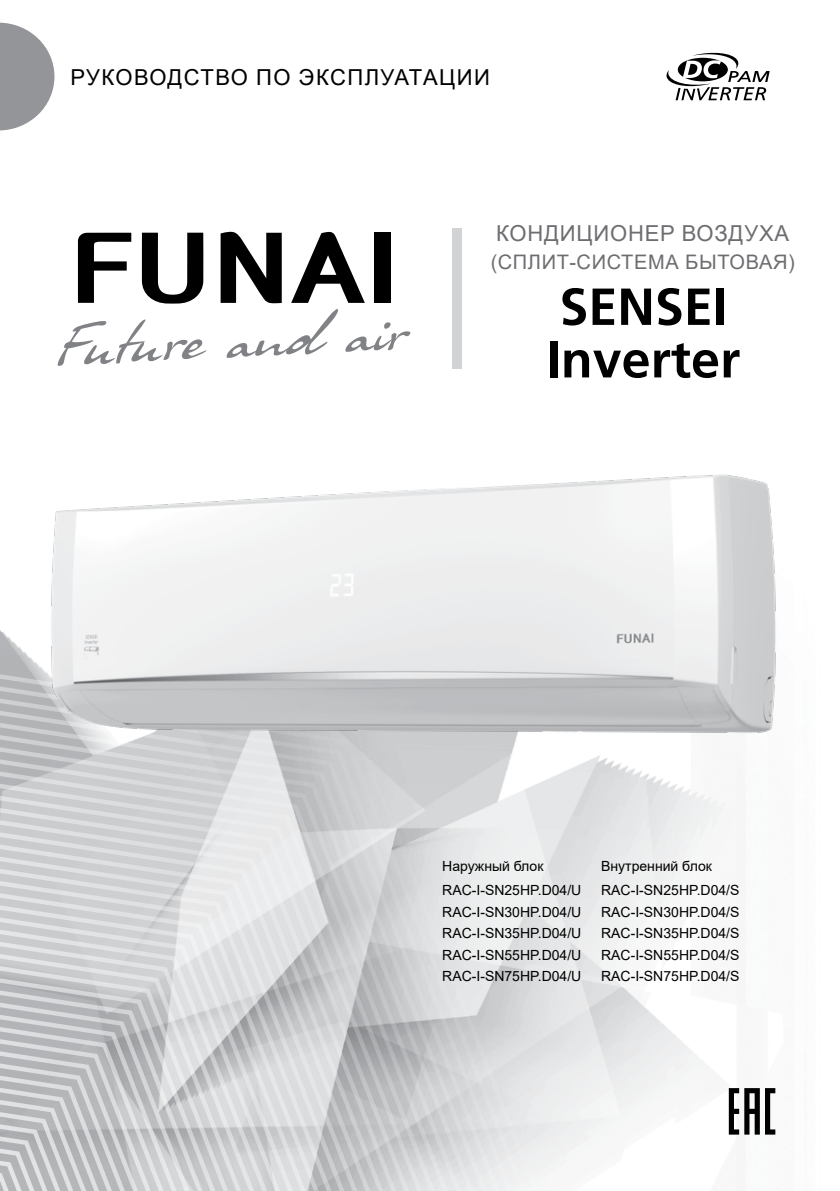
<style>
.page{position:relative;width:840px;height:1191px;background:#fff}
.page>*{position:absolute;margin:0;border:0;box-sizing:border-box;transform-origin:0 0}
.t1{font:700 52px/52.6px "AG Foreigner Light C";color:#000}
.t2{font:22px "Arial";letter-spacing:.065em;color:#000}
.t3{font:22px "Arial";letter-spacing:.035em;color:#6d6e71}
.t4{font:20px "Arial";letter-spacing:.035em;color:#6d6e71}
.t5{font:14px "Arial";color:#000}
</style>
<div class="page">
<img style="left:600px;top:758px;width:176px;height:377px">
<svg style="left:0;top:630px;width:600px;height:561px;background:#d4d5d6"></svg>
<svg style="left:666px;top:52px;width:103px;height:48px"></svg>
<svg style="left:0;top:23px;width:54px;height:107px"></svg>
<img style="left:41px;top:474px;width:735px;height:271px">
<svg style="left:728px;top:1088px;width:46px;height:46px"></svg>
<div style="left:451px;top:229px;width:10px;height:140px;background:#d1d3d4"></div>
<svg style="left:226px;top:309px;width:112px;height:49px"></svg>
<svg style="left:345px;top:322px;width:65px;height:30px"></svg>
<svg style="left:58px;top:319px;width:148px;height:47px"></svg>
<svg style="left:220px;top:231px;width:61px;height:72px"></svg>
<svg style="left:78px;top:233px;width:53px;height:70px"></svg>
<div style="left:374px;top:233px;width:16px;height:70px;background:#000"></div>
<svg style="left:142px;top:233px;width:61px;height:71px"></svg>
<svg style="left:291px;top:231px;width:73px;height:72px"></svg>
<h2 class="t2" style="left:70px;top:62px;width:421px">РУКОВОДСТВО ПО ЭКСПЛУАТАЦИИ</h2>
<h2 class="t3" style="left:496px;top:218px;width:294px">КОНДИЦИОНЕР ВОЗДУХА</h2>
<h3 class="t4" style="left:490px;top:248px;width:305px">(СПЛИТ-СИСТЕМА БЫТОВАЯ)</h3>
<h1 class="t1" style="left:546px;top:281px;width:195px">SENSEI<br>Inverter</h1>
<p class="t5" style="left:442px;top:856px;width:103px">Наружный блок</p>
<p class="t5" style="left:600px;top:856px;width:112px">Внутренний блок</p>
<p class="t5" style="left:442px;top:880px;width:141px">RAC-I-SN25HP.D04/U</p>
<p class="t5" style="left:600px;top:880px;width:140px">RAC-I-SN25HP.D04/S</p>
<p class="t5" style="left:442px;top:902px;width:141px">RAC-I-SN30HP.D04/U</p>
<p class="t5" style="left:600px;top:902px;width:140px">RAC-I-SN30HP.D04/S</p>
<p class="t5" style="left:442px;top:923px;width:141px">RAC-I-SN35HP.D04/U</p>
<p class="t5" style="left:600px;top:923px;width:140px">RAC-I-SN35HP.D04/S</p>
<p class="t5" style="left:442px;top:945px;width:141px">RAC-I-SN55HP.D04/U</p>
<p class="t5" style="left:600px;top:945px;width:140px">RAC-I-SN55HP.D04/S</p>
<p class="t5" style="left:442px;top:966px;width:141px">RAC-I-SN75HP.D04/U</p>
<p class="t5" style="left:600px;top:966px;width:140px">RAC-I-SN75HP.D04/S</p>
</div>
